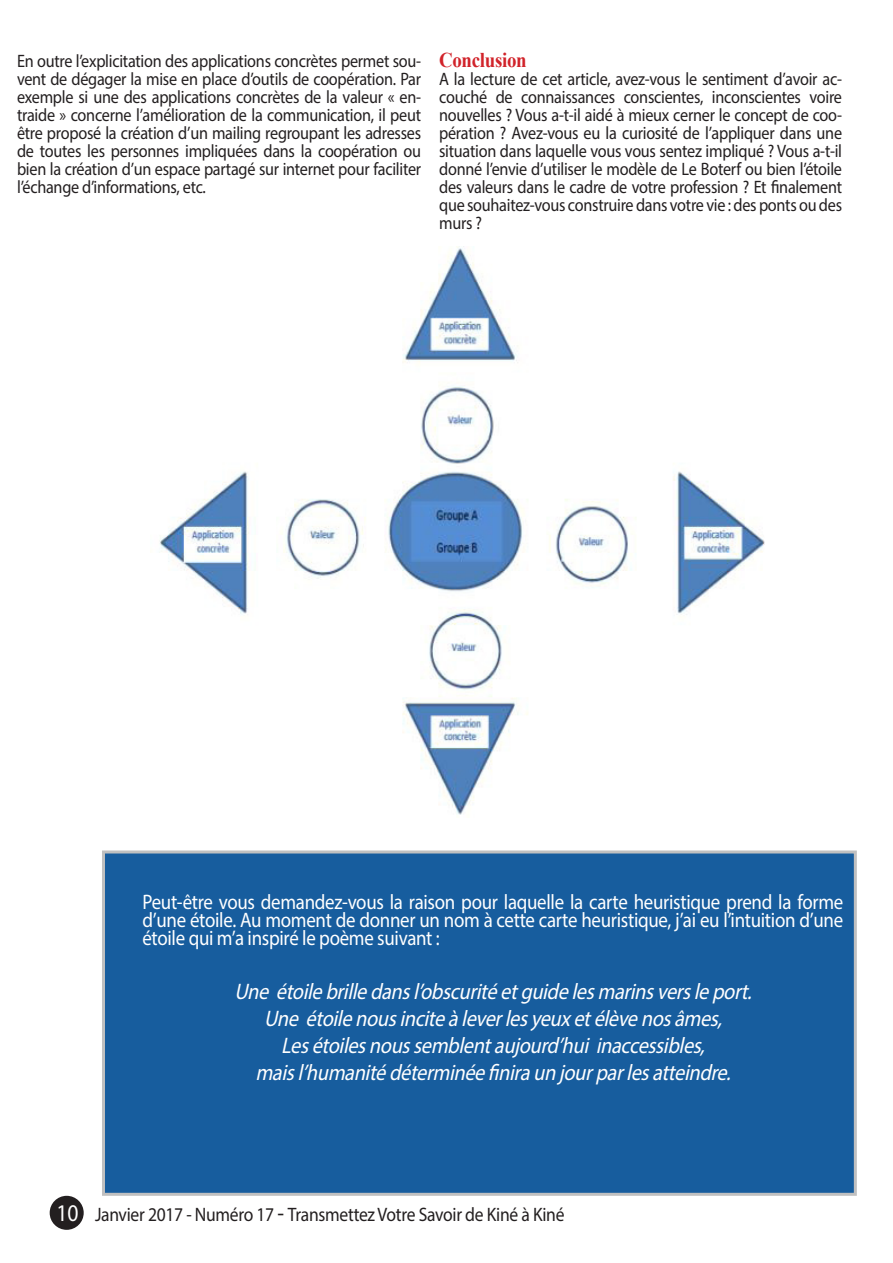
<style>
.page{position:relative;width:893px;height:1263px;background:#fff}
.page>*{position:absolute;margin:0;border:0;box-sizing:border-box;transform-origin:0 0}
.texte_base2{font:italic 22.5px "Myriad Pro";color:#fff;scale:.9 1}
.texte_base2-2{font:21px/18px "Myriad Pro";letter-spacing:-.015em;color:#fff;text-align:justify;scale:.9 1}
.texte_base2-3{font:700 21px "Times New Roman";letter-spacing:-.015em;color:#d1232a;scale:.9 1}
.t1{font:19.5px "Myriad Pro";letter-spacing:-.015em;color:#231f20;scale:.9 1}
.texte_base2-4{font:18px/18px "Myriad Pro";letter-spacing:-.015em;color:#231f20;text-align:justify;scale:.9 1}
.s1{font-size:24px;color:#fff}
.s2{font-size:24px}
</style>
<div class="page">
<div style="left:50px;top:1196px;width:34px;height:34px;background:#231f20;border-radius:50%"></div>
<img style="left:160px;top:247px;width:605px;height:568px">
<div style="left:102px;top:850px;width:755px;height:346px;background:#175d9e;border:3px solid #c0c0c0"></div>
<p class="texte_base2-4" style="left:17px;top:51px;width:451px">En outre l’explicitation des applications concrètes permet sou&shy;vent de dégager la mise en place d’outils de coopération. Par exemple si une des applications concrètes de la valeur « en&shy;traide » concerne l’amélioration de la communication, il peut être proposé la création d’un mailing regroupant les adresses de toutes les personnes impliquées dans la coopération ou bien la création d’un espace partagé sur internet pour faciliter l’échange d’informations, etc.</p>
<p class="texte_base2-3" style="left:439px;top:45px;width:99px">Conclusion</p>
<p class="texte_base2-4" style="left:439px;top:70px;width:449px">A la lecture de cet article, avez-vous le sentiment d’avoir ac&shy;couché de connaissances conscientes, inconscientes voire nouvelles ? Vous a-t-il aidé à mieux cerner le concept de coo&shy;pération ? Avez-vous eu la curiosité de l’appliquer dans une situation dans laquelle vous vous sentez impliqué ? Vous a-t-il donné l’envie d’utiliser le modèle de Le Boterf ou bien l’étoile des valeurs dans le cadre de votre profession ? Et finalement que souhaitez-vous construire dans votre vie : des ponts ou des murs ?</p>
<p class="texte_base2-2" style="left:142px;top:892px;width:780px">Peut-être vous demandez-vous la raison pour laquelle la carte heuristique prend la forme d’une étoile. Au moment de donner un nom à cette carte heuristique, j’ai eu l’intuition d’une étoile qui m’a inspiré le poème suivant :</p>
<p class="texte_base2" style="left:234px;top:977px;width:582px">Une étoilebrilledansl’obscuritéetguidelesmarinsversleport.</p>
<p class="texte_base2" style="left:264px;top:1004px;width:516px">Une étoilenousinciteàleverlesyeuxetélèvenosâmes,</p>
<p class="texte_base2" style="left:281px;top:1031px;width:478px">Lesétoilesnoussemblentaujourd’hui inaccessibles,</p>
<p class="texte_base2" style="left:255px;top:1058px;width:536px">maisl’humanitédéterminéefiniraunjourparlesatteindre.</p>
<p class="t1" style="left:57px;top:1203px;width:566px"><span class="s1">10</span> Janvier 2017 - Numéro 17 <span class="s2">-</span> Transmettez Votre Savoir de Kiné à Kiné</p>
</div>
